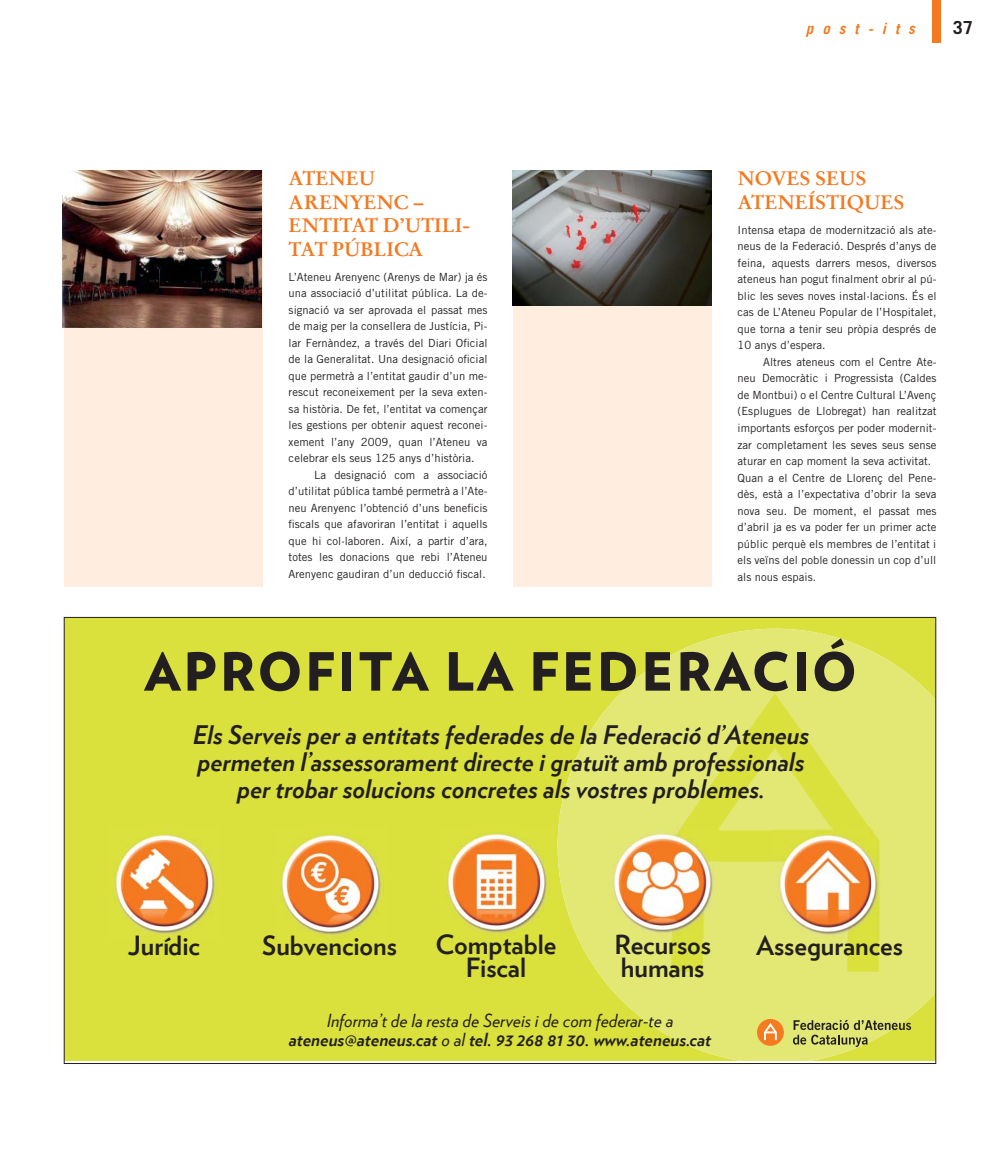
<style>
.page{position:relative;width:1000px;height:1149px;background:#fff}
.page>*{position:absolute;margin:0;border:0;box-sizing:border-box;transform-origin:0 0}
.t1{font:900 52.5px "Verlag";letter-spacing:.05em;color:#231f20}
.t2{font:700 26.4px/23.1px "Verlag";color:#231f20;text-align:center}
.t3{font:italic 700 25.5px/27px "Verlag";color:#231f20;text-align:center}
.t4{font:700 19.5px/23.4px "Stempel Garamond LT Std";color:#f47920}
.t5{font:italic 700 18px/19.5px "Verlag";color:#231f20;text-align:center}
.t6{font:700 18px "Trade Gothic LT Std";color:#231f20}
.t7{font:italic 700 15px "Trade Gothic LT Std";letter-spacing:.6em;color:#f47920}
.t8{font:11.25px/16.5px "Trade Gothic LT Std";letter-spacing:.005em;color:#231f20;text-align:justify}
.s1{font-weight:400}
</style>
<div class="page">
<div style="left:931px;top:0;width:9px;height:43px;background:#f47920"></div>
<div style="left:64px;top:617px;width:871px;height:443px;background:#dae13c"></div>
<svg style="left:557px;top:628px;width:376px;height:432px;fill:#e3e875"></svg>
<svg style="left:655px;top:665px;width:239px;height:337px"></svg>
<div style="left:687px;top:830px;width:175px;height:31px;background:#dae13c"></div>
<svg style="left:792px;top:1019px;width:118px;height:27px"></svg>
<svg style="left:756px;top:1018px;width:27px;height:27px"></svg>
<svg style="left:762px;top:1020px;width:15px;height:21px"></svg>
<img style="left:115px;top:828px;width:101px;height:108px">
<img style="left:281px;top:828px;width:101px;height:108px">
<img style="left:447px;top:827px;width:101px;height:107px">
<img style="left:606px;top:826px;width:111px;height:111px">
<img style="left:771px;top:827px;width:112px;height:111px">
<div style="left:64px;top:170px;width:199px;height:416px;background:#ffede0"></div>
<div style="left:513px;top:170px;width:199px;height:416px;background:#ffede0"></div>
<img style="left:63px;top:170px;width:199px;height:157px">
<img style="left:512px;top:170px;width:199px;height:135px">
<h3 class="t4" style="left:288px;top:168px;width:183px">ATENEU<br>ARENYENC –<br>ENTITAT D’UTILI-<br>TAT PÚBLICA</h3>
<p class="t8" style="left:288px;top:269px;width:200px">L’Ateneu Arenyenc (Arenys de Mar) ja és una associació d’utilitat pública. La de&shy;signació va ser aprovada el passat mes de maig per la consellera de Justícia, Pi&shy;lar Fernàndez, a través del Diari Oficial de la Generalitat. Una designació oficial que permetrà a l’entitat gaudir d’un me&shy;rescut reconeixement per la seva exten&shy;sa història. De fet, l’entitat va començar les gestions per obtenir aquest reconei&shy;xement l’any 2009, quan l’Ateneu va celebrar els seus 125 anys d’història.</p>
<p class="t8" style="left:288px;top:467px;width:200px;text-indent:26px">La designació com a associació d’utilitat pública també permetrà a l’Ate&shy;neu Arenyenc l’obtenció d’uns beneficis fiscals que afavoriran l’entitat i aquells que hi col·laboren. Així, a partir d’ara, totes les donacions que rebi l’Ateneu Arenyenc gaudiran d’un deducció fiscal.</p>
<h3 class="t7" style="left:805px;top:23px;width:110px">post-its</h3>
<h3 class="t6" style="left:952px;top:21px;width:22px">37</h3>
<h3 class="t4" style="left:737px;top:168px;width:168px">NOVES SEUS<br>ATENEÍSTIQUES</h3>
<p class="t8" style="left:737px;top:222px;width:200px">Intensa etapa de modernització als ate&shy;neus de la Federació. Després d’anys de feina, aquests darrers mesos, diversos ateneus han pogut finalment obrir al pú&shy;blic les seves noves instal·lacions. És el cas de L’Ateneu Popular de l’Hospitalet, que torna a tenir seu pròpia després de 10 anys d’espera.</p>
<p class="t8" style="left:737px;top:354px;width:200px;text-align:left;text-indent:26px">Altres ateneus com el Centre Ate&shy;neu Democràtic i Progressista (Caldes de Montbui) o el Centre Cultural L’Avenç (Esplugues de Llobregat) han realitzat importants esforços per poder modernit&shy;zar completament les seves seus sense aturar en cap moment la seva activitat.<br>Quan a el Centre de Llorenç del Pene&shy;dès, està a l’expectativa d’obrir la seva nova seu. De moment, el passat mes d’abril ja es va poder fer un primer acte públic perquè els membres de l’entitat i els veïns del poble donessin un cop d’ull als nous espais.</p>
<h1 class="t1" style="left:144px;top:648px;width:714px">APROFITA LA FEDERACIÓ</h1>
<h3 class="t3" style="left:193px;top:723px;width:617px">Els Serveis per a entitats federades de la Federació d’Ateneus permeten l’assessorament directe i gratuït amb professionals per trobar solucions concretes als vostres problemes.</h3>
<h2 class="t2" style="left:128px;top:935px;width:74px">Jurídic</h2>
<h2 class="t2" style="left:262px;top:935px;width:136px">Subvencions</h2>
<h2 class="t2" style="left:435px;top:934px;width:122px">Comptable<br>Fiscal</h2>
<h2 class="t2" style="left:614px;top:934px;width:98px;text-align:left">Recursos humans</h2>
<h2 class="t2" style="left:755px;top:935px;width:148px">Assegurances</h2>
<h3 class="t5" style="left:289px;top:1011px;width:424px"><span class="s1">Informa’t de la resta de Serveis i de com federar-te a </span>ateneus@ateneus.cat <span class="s1">o al</span> tel. 93 268 81 30. www.ateneus.cat</h3>
</div>
